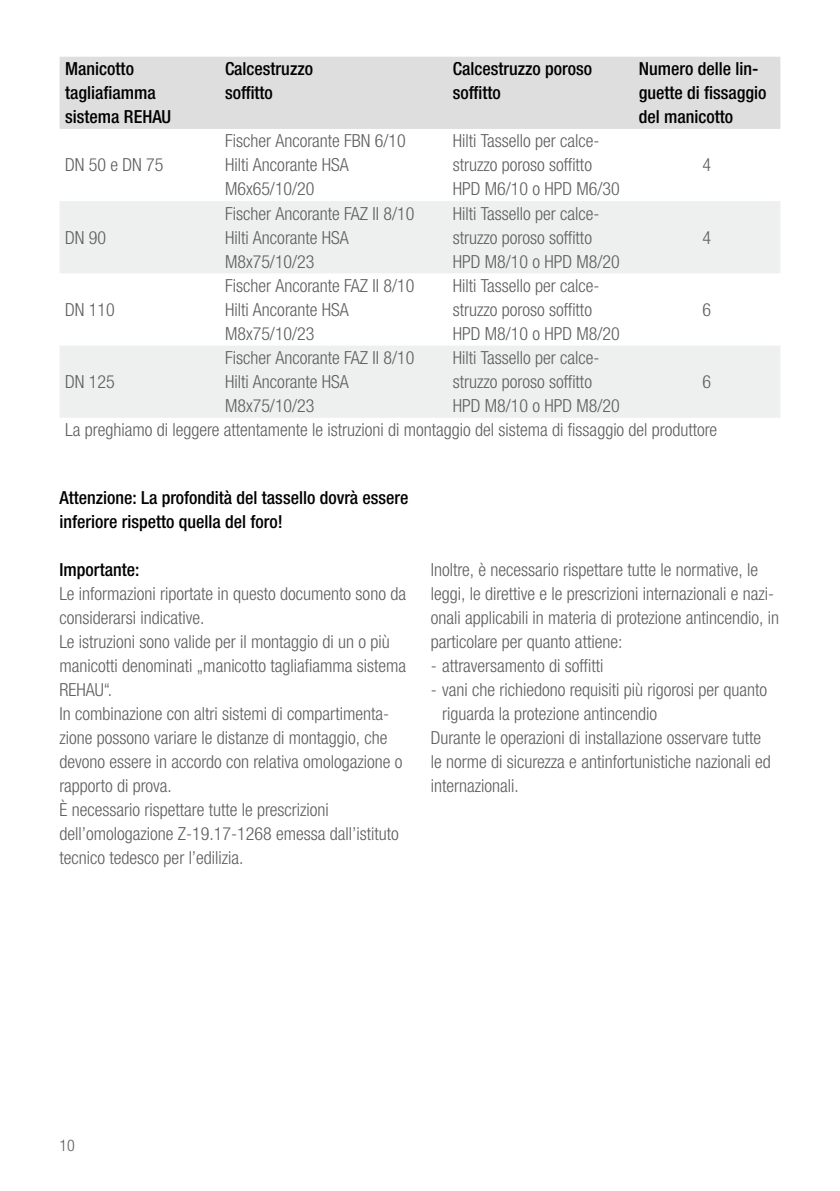
<style>
.page{position:relative;width:840px;height:1191px;background:#fff}
.page>*{position:absolute;margin:0;border:0;box-sizing:border-box;transform-origin:0 0}
.t1{font:300 condensed 18px/24px "Helvetica Neue LTW1 G";color:#5e5e5d}
.t2{font:500 condensed 18px/24px "Helvetica Neue LTW1 G";color:#000}
.t3{font:300 condensed 16px "Helvetica Neue LTW1 G";color:#5e5e5d}
.s1{font-family:"Helvetica Neue LT Com"}
</style>
<div class="page">
<div style="left:60px;top:57px;width:720px;height:72px;background:#dedede"></div>
<svg style="left:60px;top:201px;width:720px;height:217px;fill:#eeefef"></svg>
<p class="t2" style="left:65px;top:57px;width:107px">Manicotto tagliafiamma sistema REHAU</p>
<p class="t2" style="left:225px;top:57px;width:89px">Calcestruzzo soffitto</p>
<p class="t2" style="left:452px;top:57px;width:141px">Calcestruzzo poroso soffitto</p>
<p class="t2" style="left:638px;top:57px;width:129px">Numero delle lin&shy;guette di fissaggio del manicotto</p>
<p class="t1" style="left:65px;top:153px;width:100px">DN 50 e DN 75</p>
<p class="t1" style="left:225px;top:129px;width:182px">Fischer Ancorante FBN 6/10<br>Hilti Ancorante HSA<br>M6x65/10/20</p>
<p class="t1" style="left:452px;top:129px;width:168px">Hilti Tassello per calce&shy;struzzo poroso soffitto<br>HPD M6/10 o HPD M6/30</p>
<p class="t1" style="left:702px;top:153px;width:10px">4</p>
<p class="t1" style="left:65px;top:225px;width:42px">DN 90</p>
<p class="t1" style="left:65px;top:298px;width:51px">DN 110</p>
<p class="t1" style="left:225px;top:201px;width:191px">Fischer Ancorante FAZ II 8/10<br>Hilti Ancorante HSA<br>M8x75/10/23</p>
<p class="t1" style="left:452px;top:201px;width:168px">Hilti Tassello per calce&shy;struzzo poroso soffitto<br>HPD M8/10 o HPD M8/20</p>
<p class="t1" style="left:225px;top:274px;width:191px">Fischer Ancorante FAZ II 8/10<br>Hilti Ancorante HSA<br>M8x75/10/23</p>
<p class="t1" style="left:452px;top:274px;width:168px">Hilti Tassello per calce&shy;struzzo poroso soffitto<br>HPD M8/10 o HPD M8/20</p>
<p class="t1" style="left:702px;top:225px;width:10px">4</p>
<p class="t1" style="left:702px;top:298px;width:10px">6</p>
<p class="t1" style="left:225px;top:346px;width:191px">Fischer Ancorante FAZ II 8/10<br>Hilti Ancorante HSA<br>M8x75/10/23</p>
<p class="t1" style="left:452px;top:346px;width:168px">Hilti Tassello per calce&shy;struzzo poroso soffitto<br>HPD M8/10 o HPD M8/20</p>
<p class="t1" style="left:65px;top:370px;width:51px">DN 125</p>
<p class="t1" style="left:702px;top:370px;width:10px">6</p>
<p class="t1" style="left:65px;top:418px;width:653px">La preghiamo di leggere attentamente le istruzioni di montaggio del sistema di fissaggio del produttore</p>
<p class="t2" style="left:60px;top:486px;width:350px">Attenzione: La profondità del tassello dovrà essere inferiore rispetto quella del foro!</p>
<p class="t2" style="left:60px;top:558px;width:81px">Importante:</p>
<p class="t1" style="left:60px;top:582px;width:348px">Le informazioni riportate in questo documento sono da considerarsi indicative.<br>Le istruzioni sono valide per il montaggio di un o più manicotti denominati „manicotto tagliafiamma sistema REHAU“.<br>In combinazione con altri sistemi di compartimenta&shy;zione possono variare le distanze di montaggio, che devono essere in accordo con relativa omologazione o rapporto di prova.<br>È necessario rispettare tutte le prescrizioni dell’omologazione Z-19.17-1268 emessa dall’istituto tecnico tedesco per l’edilizia.</p>
<p class="t1" style="left:430px;top:558px;width:350px">Inoltre, è necessario rispettare tutte le normative, le leggi, le direttive e le prescrizioni internazionali e nazi&shy;onali applicabili in materia di protezione antincendio, in particolare per quanto attiene:</p>
<p class="t1" style="left:430px;top:654px;width:174px"><span class="s1">-</span> attraversamento di soffitti</p>
<p class="t1" style="left:430px;top:678px;width:338px"><span class="s1">-</span> vani che richiedono requisiti più rigorosi per quanto</p>
<p class="t1" style="left:442px;top:702px;width:216px">riguarda la protezione antincendio</p>
<p class="t1" style="left:430px;top:726px;width:332px">Durante le operazioni di installazione osservare tutte</p>
<p class="t1" style="left:430px;top:750px;width:341px">le norme di sicurezza e antinfortunistiche nazionali ed</p>
<p class="t1" style="left:430px;top:774px;width:89px">internazionali.</p>
<p class="t3" style="left:60px;top:1136px;width:17px">10</p>
</div>
